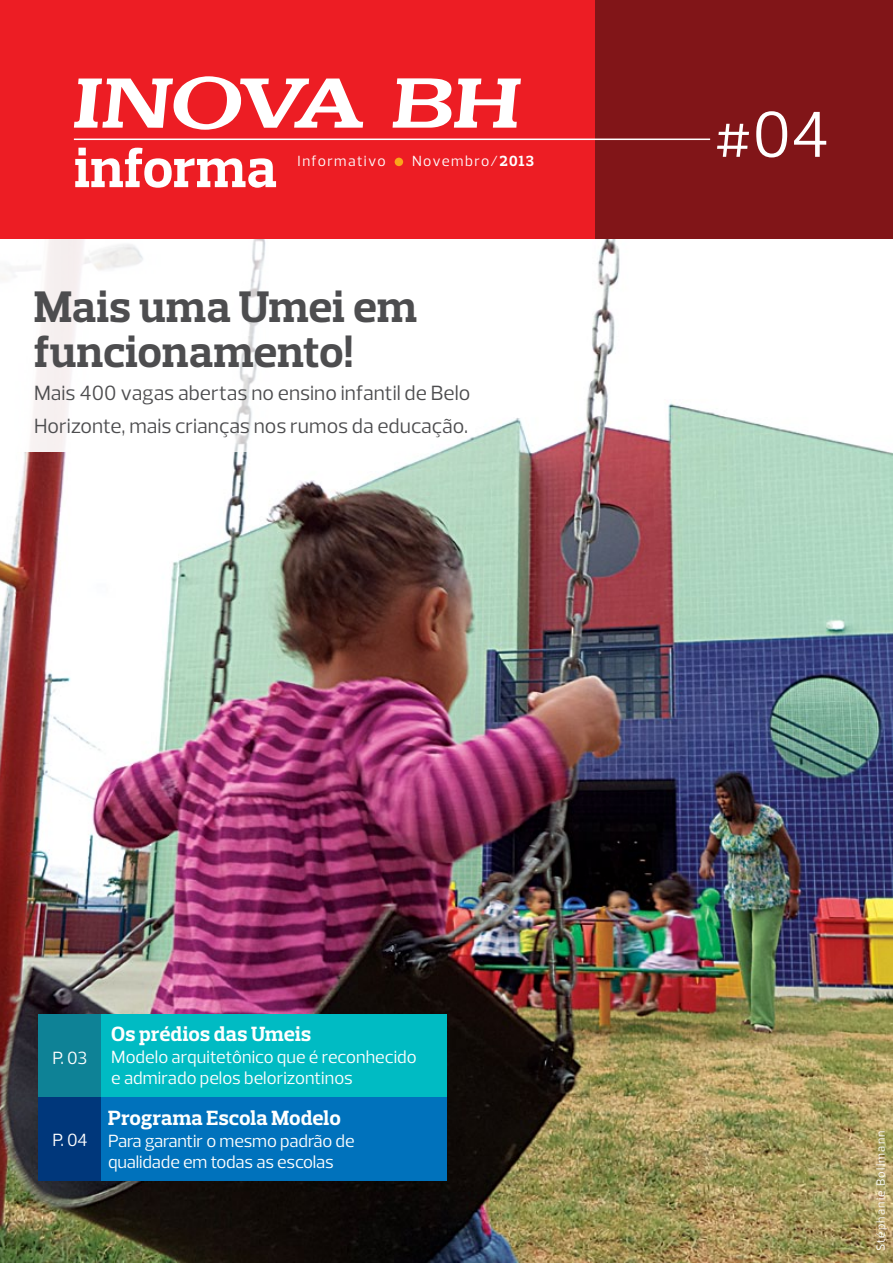
<style>
.page{position:relative;width:893px;height:1263px;background:#fff}
.page>*{position:absolute;margin:0;border:0;box-sizing:border-box;transform-origin:0 0}
.t1{font:66px "Odebrecht Sans";color:#fff}
.t2{font:56.4px "Odebrecht Slab";letter-spacing:.005em;color:#fff}
.t3{font:45px/45px "Odebrecht Slab";letter-spacing:.005em;color:#4d4d4f}
.t4{font:21px/33px "Odebrecht Sans";color:#4d4d4f}
.t5{font:21px "Odebrecht Slab";letter-spacing:.005em;color:#fff}
.t6{font:18px/21.6px "Odebrecht Sans";letter-spacing:-.005em;color:#fff}
.t7{font:15px "Odebrecht Sans";letter-spacing:.09em;color:#fff}
.t8{font:12px "Odebrecht Sans";letter-spacing:.1em;color:#fff}
.s1{font-family:"Odebrecht Slab"}
</style>
<div class="page">
<div style="left:0;top:0;width:595px;height:239px;background:#ed1d24"></div>
<div style="left:595px;top:0;width:298px;height:239px;background:#811518"></div>
<svg style="left:74px;top:76px;width:289px;height:54px"></svg>
<svg style="left:393px;top:78px;width:128px;height:50px"></svg>
<div style="left:395px;top:158px;width:8px;height:8px;background:#faa61a;border-radius:50%"></div>
<hr style="left:74px;top:139px;width:636px;height:1px;background:#fff">
<img style="left:0;top:239px;width:893px;height:1024px">
<div style="left:0;top:239px;width:380px;height:213px;background:#fff"></div>
<div style="left:66px;top:1014px;width:380px;height:84px;background:#00bbc3"></div>
<div style="left:66px;top:1097px;width:380px;height:84px;background:#0072bc"></div>
<div style="left:39px;top:1014px;width:62px;height:84px;background:#0e8296"></div>
<div style="left:39px;top:1097px;width:62px;height:84px;background:#00377b"></div>
<h2 class="t2" style="left:74px;top:134px;width:204px">informa</h2>
<p class="t7" style="left:298px;top:152px;width:89px">Informativo</p>
<p class="t7" style="left:412px;top:152px;width:123px">Novembro/<span class="s1">2013</span></p>
<h3 class="t3" style="left:34px;top:284px;width:385px">Mais uma Umei em funcionamento!</h3>
<p class="t4" style="left:34px;top:377px;width:438px">Mais 400 vagas abertas no ensino infantil de Belo<br>Horizonte, mais crianças nos rumos da educação.</p>
<h1 class="t1" style="left:713px;top:94px;width:118px">#04</h1>
<p class="t6" style="left:52px;top:1047px;width:36px">P. 03</p>
<p class="t6" style="left:52px;top:1129px;width:37px">P. 04</p>
<p class="t5" style="left:111px;top:1021px;width:202px">Os prédios das Umeis</p>
<p class="t6" style="left:111px;top:1046px;width:307px">Modelo arquitetônico que é reconhecido e admirado pelos belorizontinos</p>
<p class="t5" style="left:108px;top:1105px;width:234px">Programa Escola Modelo</p>
<p class="t6" style="left:108px;top:1130px;width:248px">Para garantir o mesmo padrão de qualidade em todas as escolas</p>
<p class="t8" style="left:874px;top:1251px;width:122px;rotate:-90deg">Stéphanie Bollmann</p>
</div>
